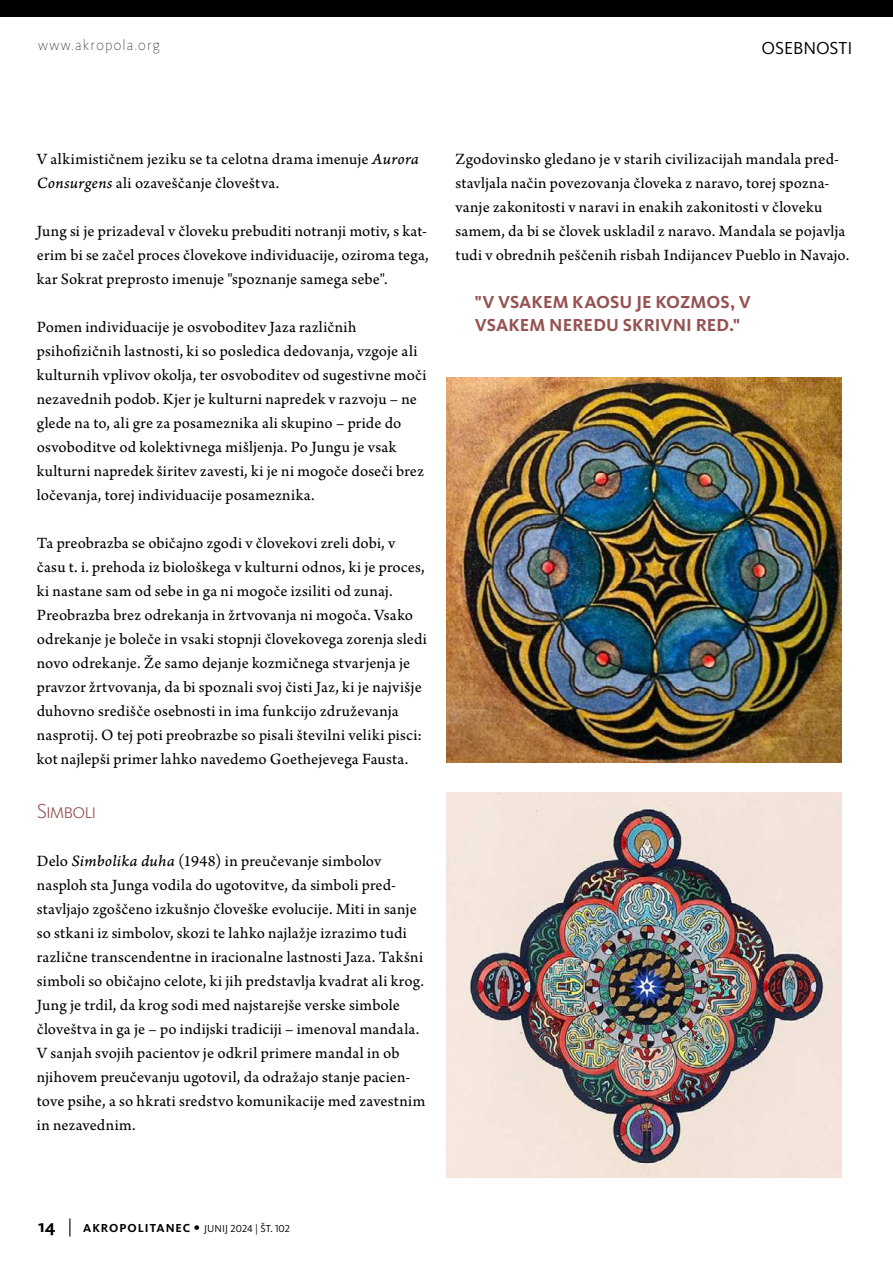
<style>
.page{position:relative;width:893px;height:1263px;background:#fff}
.page>*{position:absolute;margin:0;border:0;box-sizing:border-box;transform-origin:0 0}
.t1{font:300 21px "Kievit Pro";letter-spacing:-.05em;color:#965251}
.t2{font:700 18px/22.5px "Kievit Pro";letter-spacing:.005em;color:#965251}
.t3{font:18px "Kievit Pro";color:#000}
.t4{font:16.5px/24px "Arno Pro Sm Text";letter-spacing:.01em;color:#000}
.t5{font:100 15px "Kievit Pro";letter-spacing:.08em;color:#000}
.t6{font:10.5px "Kievit Pro";color:#000}
.s1{font-family:"Arno Pro Italic Caption"}
.s2{font-weight:700;font-size:18px}
.s3{font-size:18px}
.s4{font-weight:700;font-size:12px}
.s5{font-family:"Tahoma";font-size:13.5px}
</style>
<div class="page">
<div style="left:0;top:0;width:893px;height:17px;background:#000"></div>
<img style="left:446px;top:378px;width:396px;height:385px">
<img style="left:446px;top:793px;width:396px;height:385px">
<p class="t5" style="left:38px;top:36px;width:123px">www.akropola.org</p>
<p class="t3" style="left:762px;top:37px;width:92px">OSEBNOSTI</p>
<p class="t4" style="left:37px;top:148px;width:384px">V alkimističnem jeziku se ta celotna drama imenuje <span class="s1">Aurora<br>Consurgens</span> ali ozaveščanje človeštva.</p>
<p class="t4" style="left:37px;top:220px;width:393px;text-align:justify">Jung si je prizadeval v človeku prebuditi notranji motiv, s kat&shy;erim bi se začel proces človekove individuacije, oziroma tega, kar Sokrat preprosto imenuje "spoznanje samega sebe".</p>
<p class="t4" style="left:37px;top:316px;width:391px">Pomen individuacije je osvoboditev Jaza različnih psihofizičnih lastnosti, ki so posledica dedovanja, vzgoje ali kulturnih vplivov okolja, ter osvoboditev od sugestivne moči nezavednih podob. Kjer je kulturni napredek v razvoju – ne glede na to, ali gre za posameznika ali skupino – pride do osvoboditve od kolektivnega mišljenja. Po Jungu je vsak kulturni napredek širitev zavesti, ki je ni mogoče doseči brez ločevanja, torej individuacije posameznika.</p>
<p class="t4" style="left:37px;top:532px;width:392px">Ta preobrazba se običajno zgodi v človekovi zreli dobi, v času t. i. prehoda iz biološkega v kulturni odnos, ki je proces, ki nastane sam od sebe in ga ni mogoče izsiliti od zunaj.<br>Preobrazba brez odrekanja in žrtvovanja ni mogoča. Vsako odrekanje je boleče in vsaki stopnji človekovega zorenja sledi novo odrekanje. Že samo dejanje kozmičnega stvarjenja je pravzor žrtvovanja, da bi spoznali svoj čisti Jaz, ki je najvišje duhovno središče osebnosti in ima funkcijo združevanja nasprotij. O tej poti preobrazbe so pisali številni veliki pisci: kot najlepši primer lahko navedemo Goethejevega Fausta.</p>
<p class="t1" style="left:37px;top:799px;width:61px">Simboli</p>
<p class="t4" style="left:37px;top:850px;width:390px">Delo <span class="s1">Simbolika duha</span> (1948) in preučevanje simbolov nasploh sta Junga vodila do ugotovitve, da simboli pred&shy;stavljajo zgoščeno izkušnjo človeške evolucije. Miti in sanje so stkani iz simbolov, skozi te lahko najlažje izrazimo tudi različne transcendentne in iracionalne lastnosti Jaza. Takšni simboli so običajno celote, ki jih predstavlja kvadrat ali krog.<br>Jung je trdil, da krog sodi med najstarejše verske simbole človeštva in ga je – po indijski tradiciji – imenoval mandala.<br>V sanjah svojih pacientov je odkril primere mandal in ob njihovem preučevanju ugotovil, da odražajo stanje pacien&shy;tove psihe, a so hkrati sredstvo komunikacije med zavestnim in nezavednim.</p>
<p class="t4" style="left:455px;top:148px;width:395px">Zgodovinsko gledano je v starih civilizacijah mandala pred&shy;stavljala način povezovanja človeka z naravo, torej spozna&shy;vanje zakonitosti v naravi in enakih zakonitosti v človeku samem, da bi se človek uskladil z naravo. Mandala se pojavlja tudi v obrednih peščenih risbah Indijancev Pueblo in Navajo.</p>
<p class="t2" style="left:475px;top:291px;width:277px">"V VSAKEM KAOSU JE KOZMOS, V<br>VSAKEM NEREDU SKRIVNI RED."</p>
<p class="t6" style="left:38px;top:1222px;width:253px"><span class="s2">14</span> <span class="s3">|</span> <span class="s4">AKROPOLITANEC</span> <span class="s5">•</span> JUNIJ 2024 | ŠT. 102</p>
</div>
